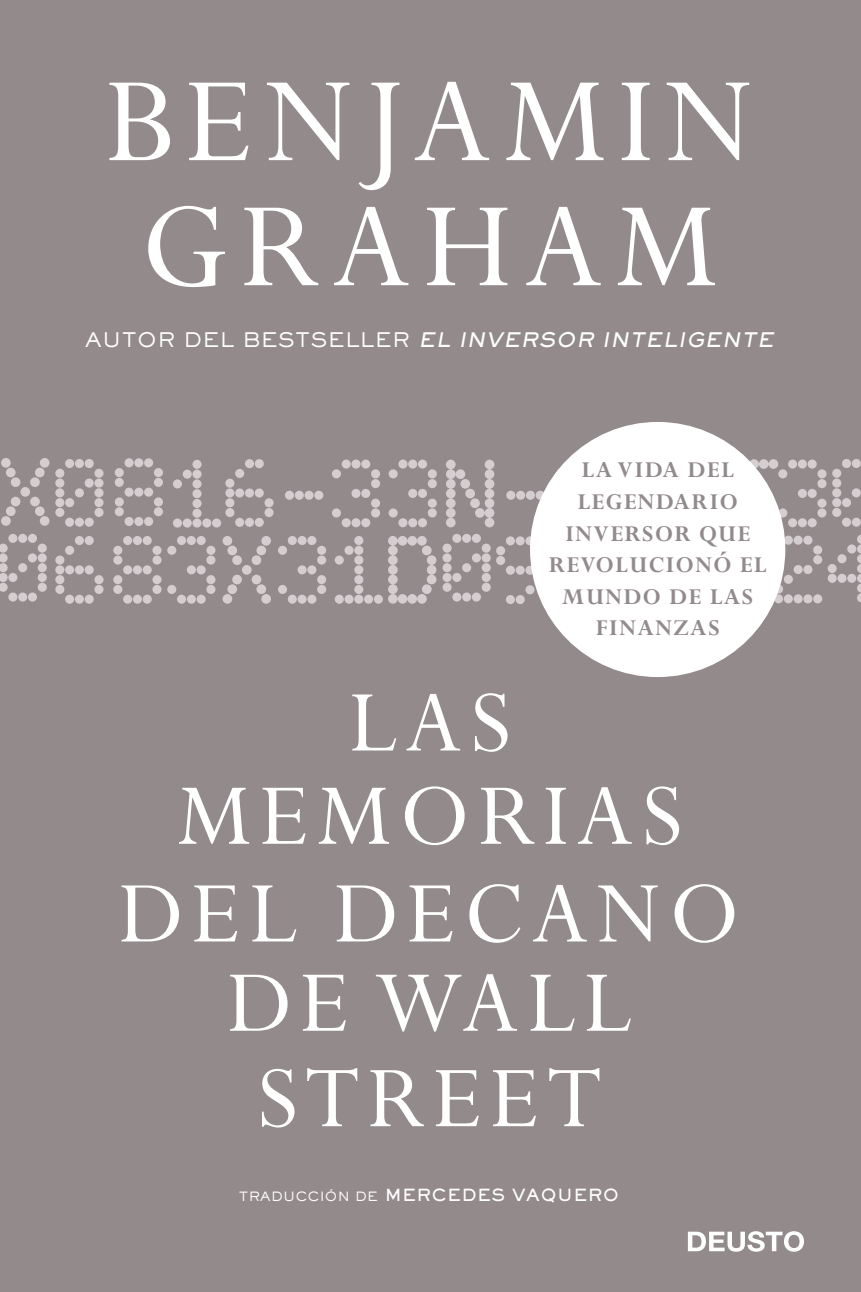
<style>
.page{position:relative;width:861px;height:1292px;background:#fff}
.page>*{position:absolute;margin:0;border:0;box-sizing:border-box;transform-origin:0 0}
.t1{font:135.2px/125px "Perpetua Std";letter-spacing:.08em;color:#fff}
.t2{font:97.6px/95.4px "Perpetua Std";letter-spacing:.075em;color:#fff;text-align:center}
.t3{font:700 25px/31.6px "Perpetua Std";letter-spacing:.055em;color:#938a8c;text-align:center}
.t4{font:italic 800 19.8px "Sackers Gothic Std";color:#fff}
.t5{font:800 16.4px "Sackers Gothic Std";letter-spacing:.025em;color:#fff}
.s1{font-weight:500;font-style:normal}
.s2{font-weight:500;font-size:12.6px}
</style>
<div class="page">
<div style="left:0;top:0;width:860px;height:1292px;background:#938a8c"></div>
<svg style="left:687px;top:1231px;width:116px;height:21px"></svg>
<svg style="left:55px;top:459px;width:48px;height:68px"></svg>
<svg style="left:0;top:534px;width:47px;height:68px"></svg>
<svg style="left:442px;top:534px;width:48px;height:68px"></svg>
<svg style="left:832px;top:459px;width:28px;height:68px"></svg>
<svg style="left:115px;top:458px;width:48px;height:68px"></svg>
<svg style="left:113px;top:536px;width:48px;height:68px"></svg>
<svg style="left:173px;top:459px;width:100px;height:69px"></svg>
<svg style="left:55px;top:536px;width:48px;height:68px"></svg>
<svg style="left:285px;top:491px;width:38px;height:9px"></svg>
<svg style="left:506px;top:491px;width:37px;height:9px"></svg>
<svg style="left:332px;top:460px;width:48px;height:67px"></svg>
<svg style="left:278px;top:536px;width:48px;height:68px"></svg>
<svg style="left:167px;top:536px;width:48px;height:68px"></svg>
<svg style="left:388px;top:460px;width:49px;height:67px"></svg>
<svg style="left:446px;top:460px;width:48px;height:67px"></svg>
<svg style="left:748px;top:459px;width:78px;height:68px"></svg>
<svg style="left:1px;top:458px;width:48px;height:68px"></svg>
<svg style="left:222px;top:536px;width:49px;height:68px"></svg>
<svg style="left:334px;top:536px;width:102px;height:68px"></svg>
<svg style="left:496px;top:536px;width:46px;height:68px"></svg>
<svg style="left:773px;top:535px;width:87px;height:68px"></svg>
<div style="left:530px;top:422px;width:255px;height:255px;background:#fff;border-radius:50%"></div>
<h1 class="t1" style="left:105px;top:51px;width:651px">BENJAMIN<br>GRAHAM</h1>
<p class="t4" style="left:85px;top:326px;width:694px"><span class="s1">A U T O R D E L B ESTS E L L E R</span> EL INVERSOR INTELIGENTE</p>
<p class="t3" style="left:548px;top:453px;width:219px">LA VIDA DEL<br>LEGENDARIO<br>INVERSOR QUE<br>REVOLUCIONÓ EL<br>MUNDO DE LAS<br>FINANZAS</p>
<h2 class="t2" style="left:118px;top:669px;width:623px">LAS<br>MEMORIAS<br>DEL DECANO</h2>
<h2 class="t2" style="left:227px;top:949px;width:406px">DE WALL<br>STREET</h2>
<p class="t5" style="left:239px;top:1184px;width:381px"><span class="s2">TRADUCCIÓN DE</span> MERCEDES VAQUERO</p>
</div>
